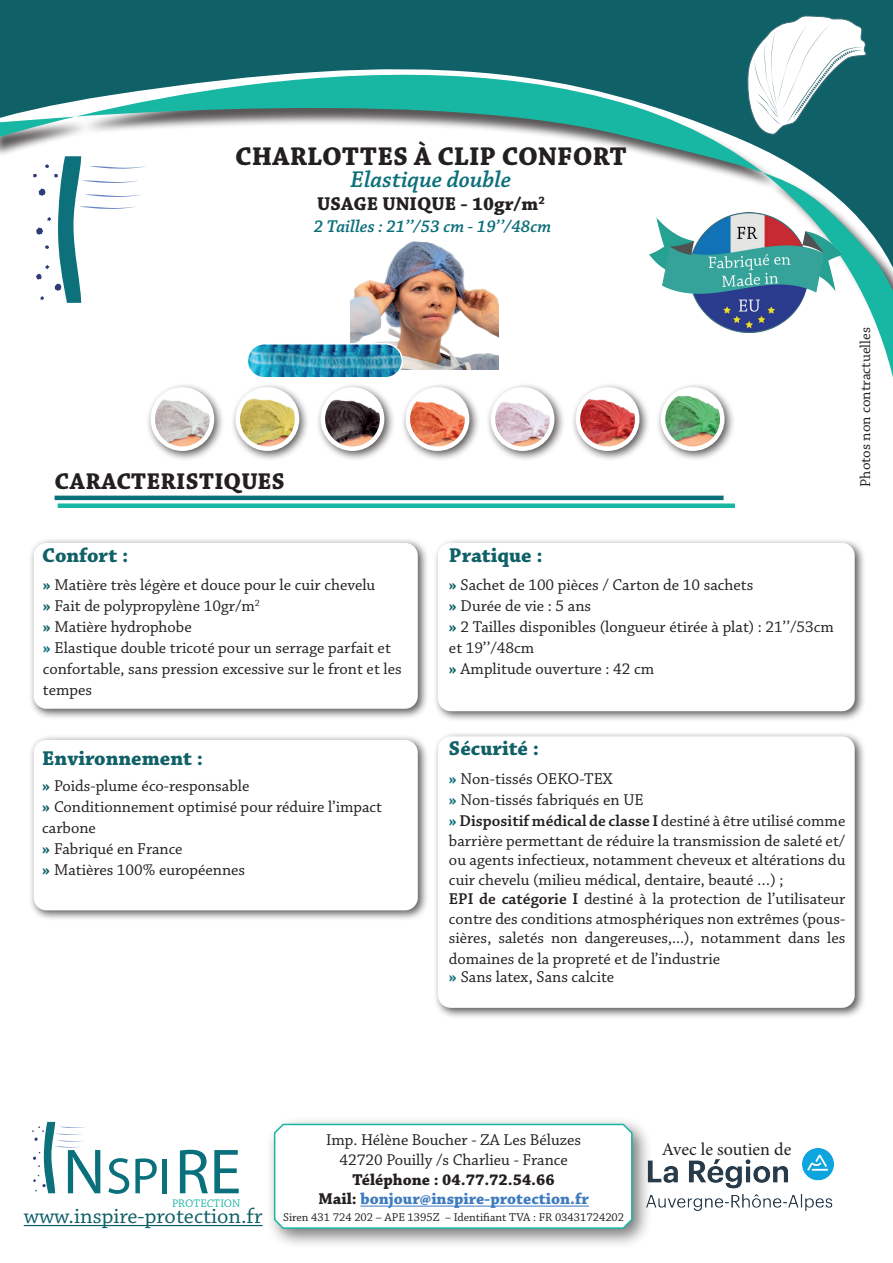
<style>
.page{position:relative;width:893px;height:1263px;background:#fff}
.page>*{position:absolute;margin:0;border:0;box-sizing:border-box;transform-origin:0 0}
.t1{font:64.2px "Candara";color:#0a717c}
.t2{font:51.3px "Candara";color:#0a717c}
.t3{font:700 27px "Chaparral Pro";letter-spacing:.005em;color:#231f20}
.t4{font:700 24px "Chaparral Pro";letter-spacing:.01em;color:#231f20}
.t5{font:italic 600 24px "Chaparral Pro";color:#0c707b}
.t6{font:700 21px "Chaparral Pro";color:#0f6067}
.t7{font:700 19.5px "Chaparral Pro";color:#231f20}
.t8{font:italic 600 18px "Chaparral Pro";color:#0c707b}
.t9{font:18px "Minion Pro";color:#231f20}
.t10{font:16.5px/21px "Chaparral Pro";color:#231f20}
.t11{font:700 16.5px/19.8px "Chaparral Pro";color:#231f20;text-align:center}
.t12{font:15px "Chaparral Pro";color:#231f20}
.t13{font:12px "Chaparral Pro";color:#231f20}
.t14{font:11.55px "Chaparral Pro";color:#1ab6a3}
.s1{font-weight:700;color:#0f6067}
.s2{font-weight:700;color:#0c707b}
.s3{font-weight:600}
.s4{color:#3d7abe}
.s5{font-size:22.5px;color:#0f6067}
.s6{font-size:64.2px}
</style>
<div class="page">
<div style="left:0;top:0;width:893px;height:19px;background:#0f6067"></div>
<svg style="left:746px;top:15px;width:124px;height:4px"></svg>
<svg style="left:0;top:19px;width:893px;height:358px"></svg>
<div style="left:265px;top:1115px;width:388px;height:134px;background:#231f20;opacity:.6"></div>
<svg style="left:273px;top:1122px;width:360px;height:107px"></svg>
<svg style="left:51px;top:1122px;width:34px;height:50px"></svg>
<img style="left:48px;top:1165px;width:3px;height:7px">
<img style="left:38px;top:1165px;width:10px;height:6px">
<img style="left:33px;top:1144px;width:20px;height:21px">
<img style="left:37px;top:1172px;width:19px;height:22px">
<img style="left:32px;top:1121px;width:23px;height:23px">
<img style="left:33px;top:1178px;width:16px;height:16px">
<hr style="left:360px;top:1206px;width:229px;height:1px;background:#3d7abe">
<hr style="left:24px;top:1225px;width:239px;height:1px;background:#0f6067">
<img style="left:646px;top:1148px;width:187px;height:62px">
<div style="left:433px;top:731px;width:433px;height:288px;background:#231f20;opacity:.75"></div>
<div style="left:438px;top:736px;width:417px;height:272px;background:#fff;border-radius:13px"></div>
<div style="left:433px;top:538px;width:433px;height:184px;background:#231f20;opacity:.75"></div>
<div style="left:438px;top:543px;width:417px;height:168px;background:#fff;border-radius:13px"></div>
<div style="left:28px;top:735px;width:401px;height:186px;background:#231f20;opacity:.75"></div>
<div style="left:34px;top:740px;width:384px;height:170px;background:#fff;border-radius:13px"></div>
<div style="left:28px;top:538px;width:401px;height:182px;background:#231f20;opacity:.75"></div>
<div style="left:34px;top:543px;width:384px;height:166px;background:#fff;border-radius:13px"></div>
<img style="left:649px;top:213px;width:193px;height:120px">
<img style="left:350px;top:241px;width:149px;height:129px">
<div style="left:58px;top:503px;width:677px;height:5px;background:#18b7a3"></div>
<hr style="left:55px;top:496px;width:669px;height:4px;background:#0c707b">
<img style="left:247px;top:344px;width:155px;height:34px;border-radius:17px">
<div style="left:247px;top:343px;width:156px;height:36px;border:2px solid #fff;border-radius:17px"></div>
<div style="left:146px;top:382px;width:79px;height:80px;background:#231f20;opacity:.75"></div>
<img style="left:153px;top:389px;width:59px;height:60px;border-radius:30px">
<div style="left:150px;top:387px;width:64px;height:64px;border:4px solid #fff;border-radius:50%"></div>
<div style="left:231px;top:382px;width:79px;height:80px;background:#231f20;opacity:.75"></div>
<img style="left:238px;top:389px;width:59px;height:60px;border-radius:30px">
<div style="left:236px;top:387px;width:63px;height:64px;border:4px solid #fff;border-radius:50%"></div>
<div style="left:316px;top:382px;width:79px;height:80px;background:#231f20;opacity:.75"></div>
<img style="left:323px;top:389px;width:59px;height:60px;border-radius:30px">
<div style="left:321px;top:387px;width:63px;height:64px;border:4px solid #fff;border-radius:50%"></div>
<div style="left:401px;top:382px;width:79px;height:80px;background:#231f20;opacity:.75"></div>
<div style="left:408px;top:389px;width:59px;height:60px;background:#fff;border-radius:50%"></div>
<img style="left:408px;top:401px;width:59px;height:48px">
<div style="left:406px;top:387px;width:63px;height:64px;border:4px solid #fff;border-radius:50%"></div>
<div style="left:486px;top:382px;width:79px;height:80px;background:#231f20;opacity:.75"></div>
<img style="left:493px;top:389px;width:59px;height:60px;border-radius:30px">
<div style="left:491px;top:387px;width:63px;height:64px;border:4px solid #fff;border-radius:50%"></div>
<div style="left:571px;top:382px;width:79px;height:80px;background:#231f20;opacity:.75"></div>
<img style="left:578px;top:389px;width:59px;height:60px;border-radius:30px">
<div style="left:576px;top:387px;width:63px;height:64px;border:4px solid #fff;border-radius:50%"></div>
<div style="left:656px;top:382px;width:79px;height:80px;background:#231f20;opacity:.75"></div>
<img style="left:663px;top:389px;width:59px;height:60px;border-radius:30px">
<div style="left:661px;top:387px;width:63px;height:64px;border:4px solid #fff;border-radius:50%"></div>
<h3 class="t3" style="left:235px;top:140px;width:393px">CHARLOTTES À CLIP CONFORT</h3>
<h3 class="t5" style="left:350px;top:166px;width:162px">Elastique double</h3>
<p class="t7" style="left:317px;top:193px;width:229px">USAGE UNIQUE - 10gr/m<sup>2</sup></p>
<p class="t8" style="left:314px;top:216px;width:239px">2 Tailles : 21’’/53 cm - 19’’/48cm</p>
<h3 class="t4" style="left:55px;top:467px;width:232px">CARACTERISTIQUES</h3>
<p class="t6" style="left:42px;top:543px;width:88px">Confort :</p>
<p class="t10" style="left:43px;top:575px;width:360px"><span class="s1">»</span> Matière très légère et douce pour le cuir chevelu<br><span class="s1">»</span> Fait de polypropylène 10gr/m<sup>2<br></sup><span class="s1">»</span> Matière hydrophobe<br><span class="s2">»</span> Elastique double tricoté pour un serrage parfait et confortable, sans pression excessive sur le front et les tempes</p>
<p class="t6" style="left:42px;top:746px;width:162px">Environnement :</p>
<p class="t10" style="left:42px;top:776px;width:341px"><span class="s1">»</span> Poids-plume éco-responsable<br><span class="s1">»</span> Conditionnement optimisé pour réduire l’impact carbone<br><span class="s1">»</span> Fabriqué en France<br><span class="s1">»</span> Matières 100% européennes</p>
<p class="t6" style="left:449px;top:543px;width:95px">Pratique :</p>
<p class="t10" style="left:449px;top:575px;width:386px"><span class="s1">»</span> Sachet de 100 pièces / Carton de 10 sachets<br><span class="s1">»</span> Durée de vie : 5 ans<br><span class="s1">»</span> 2 Tailles disponibles (longueur étirée à plat) : 21’’/53cm et 19’’/48cm<br><span class="s1">»</span> Amplitude ouverture : 42 cm</p>
<p class="t12" style="left:857px;top:487px;width:161px;rotate:-90deg">Photos non contractuelles</p>
<p class="t6" style="left:449px;top:736px;width:91px">Sécurité :</p>
<p class="t10" style="left:449px;top:769px;width:398px"><span class="s2">»</span> Non-tissés OEKO-TEX<br><span class="s2">»</span> Non-tissés fabriqués en UE<br><span class="s2">»</span> <span class="s3">Dispositif médical de classe I</span> destiné à être utilisé comme</p>
<p class="t10" style="left:449px;top:831px;width:398px;line-height:19.5px">barrière permettant de réduire la transmission de saleté et/ ou agents infectieux, notamment cheveux et altérations du cuir chevelu (milieu médical, dentaire, beauté …) ;<br><span class="s3">EPI de catégorie I</span> destiné à la protection de l’utilisateur contre des conditions atmosphériques non extrêmes (pous&shy;sières, saletés non dangereuses,...), notamment dans les</p>
<p class="t10" style="left:449px;top:950px;width:273px;line-height:18px">domaines de la propreté et de l’industrie <span class="s2">»</span> Sans latex, Sans calcite</p>
<p class="t10" style="left:326px;top:1130px;width:257px;line-height:19.8px;text-align:center">Imp. Hélène Boucher - ZA Les Béluzes<br>42720 Pouilly /s Charlieu - France</p>
<p class="t11" style="left:318px;top:1170px;width:272px">Téléphone : 04.77.72.54.66<br>Mail: <span class="s4">bonjour@inspire-protection.fr</span></p>
<p class="t13" style="left:24px;top:1210px;width:602px"><span class="s5">www.inspire-protection.fr</span> Siren 431 724 202 – APE 1395Z – Identifiant TVA : FR 03431724202</p>
<h1 class="t1" style="left:175px;top:1132px;width:68px">RE</h1>
<h2 class="t2" style="left:63px;top:1144px;width:110px"><span class="s6">N</span>SPI</h2>
<p class="t14" style="left:172px;top:1197px;width:70px">PROTECTION</p>
<p class="t9" style="left:662px;top:1137px;width:131px">Avec le soutien de</p>
</div>
